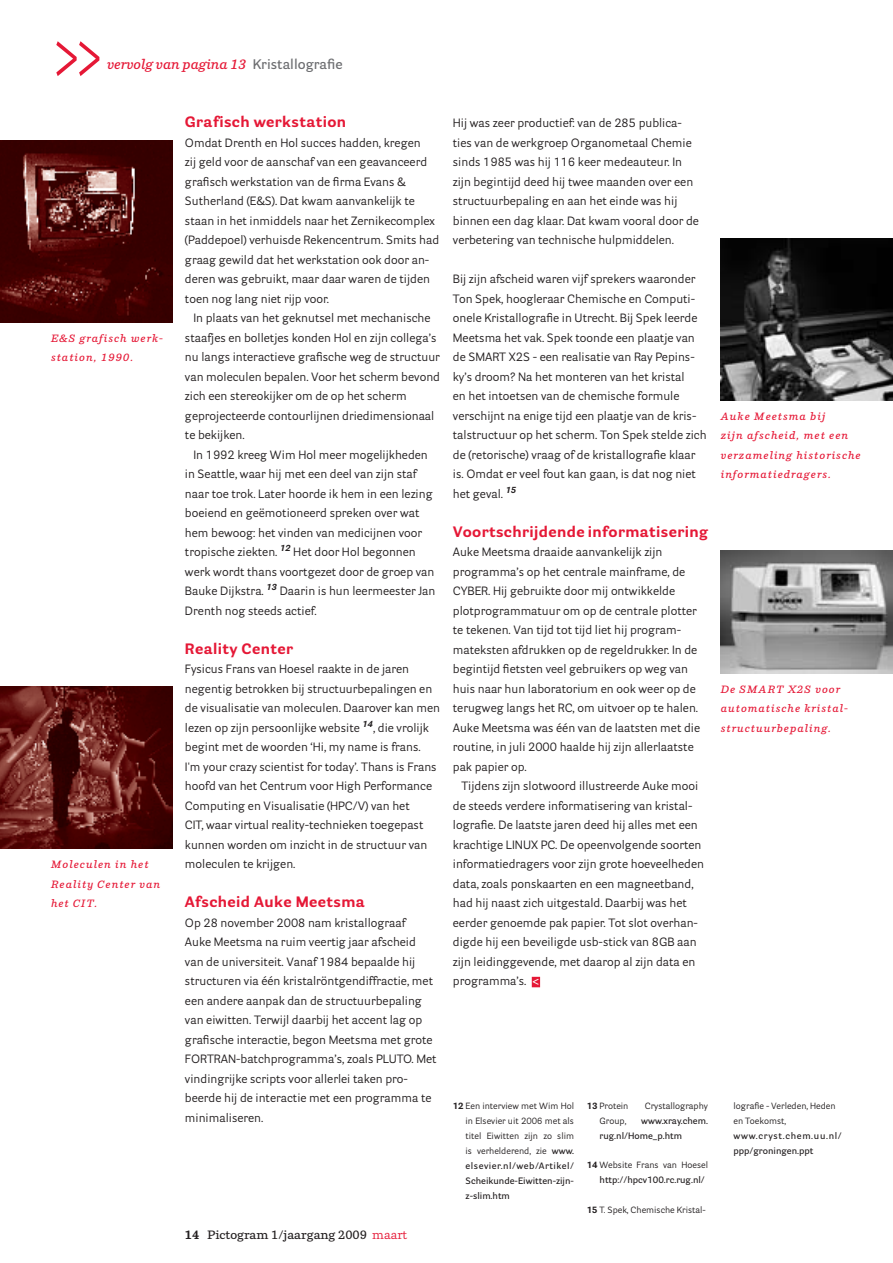
<style>
.page{position:relative;width:893px;height:1263px;background:#fff}
.page>*{position:absolute;margin:0;border:0;box-sizing:border-box;transform-origin:0 0}
.t1{font:72px "Parry";color:#e51836;scale:.7 1}
.t2{font:700 15px "Parry Grotesque";letter-spacing:.025em;color:#e51836}
.t3{font:italic 600 13.5px "Parry";color:#e51836}
.t4{font:12px/19.5px "Parry Grotesque";color:#231f20}
.t5{font:600 12px "Parry";color:#231f20}
.t6{font:italic 600 10.5px/19.5px "Parry";letter-spacing:.1em;color:#e51836}
.t7{font:9px/15px "Parry Grotesque";color:#231f20;text-align:justify}
.t8{font:600 9px/15px "Parry Grotesque";color:#231f20}
.s1{font-family:"Parry Grotesque";font-style:normal;color:#6c6d70}
.s2{font-weight:700}
.s3{font-weight:400;color:#e51836}
.s4{font-family:"Parry";font-weight:600;color:#fff}
.s5{font-weight:600}
.s6{font-weight:400}
</style>
<div class="page">
<div style="left:532px;top:977px;width:8px;height:10px;background:#e51836"></div>
<img style="left:0;top:140px;width:172px;height:182px">
<img style="left:721px;top:238px;width:172px;height:162px">
<img style="left:721px;top:550px;width:172px;height:123px">
<img style="left:0;top:686px;width:172px;height:163px">
<h1 class="t1" style="left:51px;top:14px;width:77px">&gt;&gt;</h1>
<p class="t3" style="left:107px;top:56px;width:237px">vervolg van pagina 13 <span class="s1">Kristallografie</span></p>
<p class="t6" style="left:51px;top:328px;width:113px">E&amp;S grafisch werk&shy;station, 1990.</p>
<p class="t6" style="left:51px;top:855px;width:111px">Moleculen in het<br>Reality Center van het CIT.</p>
<p class="t2" style="left:185px;top:112px;width:163px">Grafisch werkstation</p>
<p class="t4" style="left:185px;top:133px;width:256px">Omdat Drenth en Hol succes hadden, kregen<br>zij geld voor de aanschaf van een geavanceerd grafisch werkstation van de firma Evans &amp; Sutherland (E&amp;S). Dat kwam aanvankelijk te staan in het inmiddels naar het Zernikecomplex (Paddepoel) verhuisde Rekencentrum. Smits had graag gewild dat het werkstation ook door an&shy;deren was gebruikt, maar daar waren de tijden toen nog lang niet rijp voor.</p>
<p class="t4" style="left:185px;top:308px;width:257px;text-indent:9px">In plaats van het geknutsel met mechanische staafjes en bolletjes konden Hol en zijn collega’s nu langs interactieve grafische weg de structuur van moleculen bepalen. Voor het scherm bevond zich een stereokijker om de op het scherm geprojecteerde contourlijnen driedimensionaal te bekijken.</p>
<p class="t4" style="left:185px;top:445px;width:252px;text-indent:9px">In 1992 kreeg Wim Hol meer mogelijkheden in Seattle, waar hij met een deel van zijn staf naar toe trok. Later hoorde ik hem in een lezing boeiend en geëmotioneerd spreken over wat hem bewoog: het vinden van medicijnen voor tropische ziekten. <sup>12</sup> Het door Hol begonnen werk wordt thans voortgezet door de groep van Bauke Dijkstra. <sup>13</sup> Daarin is hun leermeester Jan Drenth nog steeds actief.</p>
<p class="t2" style="left:185px;top:639px;width:110px">Reality Center</p>
<p class="t4" style="left:185px;top:659px;width:257px">Fysicus Frans van Hoesel raakte in de jaren negentig betrokken bij structuurbepalingen en de visualisatie van moleculen. Daarover kan men lezen op zijn persoonlijke website <sup>14</sup>, die vrolijk begint met de woorden ‘Hi, my name is frans.<br>I'm your crazy scientist for today’. Thans is Frans hoofd van het Centrum voor High Performance Computing en Visualisatie (HPC/V) van het<br>CIT, waar virtual reality-technieken toegepast kunnen worden om inzicht in de structuur van moleculen te krijgen.</p>
<p class="t2" style="left:185px;top:892px;width:181px">Afscheid Auke Meetsma</p>
<p class="t4" style="left:185px;top:912px;width:253px">Op 28 november 2008 nam kristallograaf<br>Auke Meetsma na ruim veertig jaar afscheid van de universiteit. Vanaf 1984 bepaalde hij structuren via één kristalröntgendiffractie, met een andere aanpak dan de structuurbepaling van eiwitten. Terwijl daarbij het accent lag op grafische interactie, begon Meetsma met grote FORTRAN-batchprogramma’s, zoals PLUTO. Met vindingrijke scripts voor allerlei taken pro&shy;beerde hij de interactie met een programma te minimaliseren.</p>
<p class="t5" style="left:185px;top:1227px;width:224px"><span class="s2">14</span> Pictogram 1/jaargang 2009 <span class="s3">maart</span></p>
<p class="t4" style="left:453px;top:113px;width:248px">Hij was zeer productief: van de 285 publica&shy;ties van de werkgroep Organometaal Chemie sinds 1985 was hij 116 keer medeauteur. In zijn begintijd deed hij twee maanden over een structuurbepaling en aan het einde was hij binnen een dag klaar. Dat kwam vooral door de verbetering van technische hulpmiddelen.</p>
<p class="t4" style="left:453px;top:269px;width:255px">Bij zijn afscheid waren vijf sprekers waaronder Ton Spek, hoogleraar Chemische en Computi&shy;onele Kristallografie in Utrecht. Bij Spek leerde Meetsma het vak. Spek toonde een plaatje van de SMART X2S - een realisatie van Ray Pepins&shy;ky’s droom? Na het monteren van het kristal<br>en het intoetsen van de chemische formule verschijnt na enige tijd een plaatje van de kris&shy;talstructuur op het scherm. Ton Spek stelde zich de (retorische) vraag of de kristallografie klaar is. Omdat er veel fout kan gaan, is dat nog niet het geval. <sup>15</sup></p>
<p class="t2" style="left:453px;top:522px;width:257px">Voortschrijdende informatisering</p>
<p class="t4" style="left:453px;top:542px;width:249px">Auke Meetsma draaide aanvankelijk zijn programma’s op het centrale mainframe, de CYBER. Hij gebruikte door mij ontwikkelde plotprogrammatuur om op de centrale plotter te tekenen. Van tijd tot tijd liet hij program&shy;mateksten afdrukken op de regeldrukker. In de begintijd fietsten veel gebruikers op weg van huis naar hun laboratorium en ook weer op de terugweg langs het RC, om uitvoer op te halen.<br>Auke Meetsma was één van de laatsten met die routine, in juli 2000 haalde hij zijn allerlaatste pak papier op.</p>
<p class="t4" style="left:453px;top:776px;width:253px;text-indent:9px">Tijdens zijn slotwoord illustreerde Auke mooi de steeds verdere informatisering van kristal&shy;lografie. De laatste jaren deed hij alles met een krachtige LINUX PC. De opeenvolgende soorten informatiedragers voor zijn grote hoeveelheden data, zoals ponskaarten en een magneetband, had hij naast zich uitgestald. Daarbij was het eerder genoemde pak papier. Tot slot overhan&shy;digde hij een beveiligde usb-stick van 8GB aan zijn leidinggevende, met daarop al zijn data en programma’s. <span class="s4">&lt;</span></p>
<p class="t6" style="left:721px;top:406px;width:141px">Auke Meetsma bij<br>zijn afscheid, met een verzameling historische informatiedragers.</p>
<p class="t6" style="left:721px;top:679px;width:129px">De SMART X2S voor automatische kristal&shy;structuurbepaling.</p>
<p class="t7" style="left:466px;top:1098px;width:110px;text-indent:-13px"><span class="s2">12</span> Een interview met Wim Hol in Elsevier uit 2006 met als titel Eiwitten zijn zo slim is verhelderend, zie <span class="s5">www. elsevier.nl/web/Artikel/ Scheikunde-Eiwitten-zijn&shy;z-slim.htm</span></p>
<p class="t7" style="left:587px;top:1098px;width:43px"><span class="s2">13</span> Protein</p>
<p class="t7" style="left:645px;top:1098px;width:65px">Crystallography</p>
<p class="t8" style="left:600px;top:1113px;width:110px;text-indent:42px">www.xray.chem. rug.nl/Home_p.htm</p>
<p class="t8" style="left:600px;top:1157px;width:110px;text-indent:-13px"><span class="s2">14</span> <span class="s6">Website Frans van Hoesel </span>http://hpcv100.rc.rug.nl/</p>
<p class="t7" style="left:587px;top:1202px;width:120px"><span class="s2">15</span> T. Spek, Chemische Kristal-</p>
<p class="t7" style="left:600px;top:1113px;width:28px">Group,</p>
<p class="t7" style="left:733px;top:1098px;width:104px">lografie - Verleden, Heden en Toekomst,</p>
<p class="t8" style="left:733px;top:1128px;width:110px">www.cryst.chem.uu.nl/ ppp/groningen.ppt</p>
</div>
